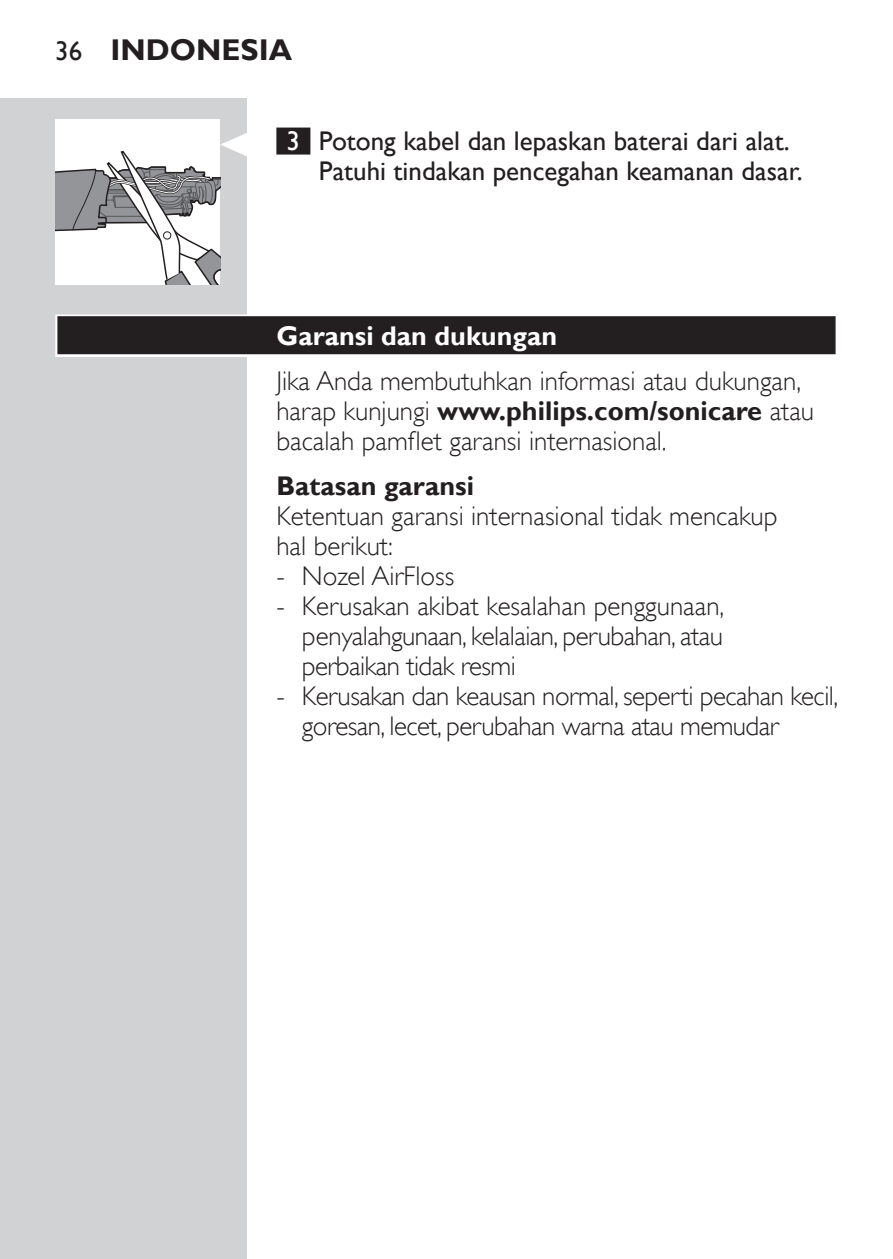
<style>
.page{position:relative;width:893px;height:1259px;background:#fff}
.page>*{position:absolute;margin:0;border:0;box-sizing:border-box;transform-origin:0 0}
.t1{font:700 30px "Gill Sans Alt One WGL";color:#231f20}
.t2{font:27px/30px "Gill Sans Alt One WGL Light";color:#231f20}
.t3{font:27px/30px "Gill Sans Alt One WGL Light";letter-spacing:-.02em;color:#231f20}
.t4{font:27px/30px "Gill Sans Alt One WGL";color:#231f20}
.t5{font:700 27px "Gill Sans Alt One WGL";color:#231f20}
.t6{font:700 27px "Gill Sans Alt One WGL";color:#fff}
.s1{font-weight:400;font-size:27px}
.s2{color:#fff}
.s3{font-family:"Gill Sans Alt One WGL Light";font-weight:400}
</style>
<div class="page">
<hr style="left:892px;top:98px;width:1px;height:1161px;background:#d1d2d4">
<div style="left:0;top:98px;width:247px;height:1161px;background:#d1d2d4"></div>
<div style="left:276px;top:128px;width:34px;height:27px;background:#231f20"></div>
<div style="left:55px;top:314px;width:783px;height:43px;background:linear-gradient(to right,#c9c8c8,#c9c8c8)"></div>
<div style="left:57px;top:316px;width:779px;height:38px;background:#231f20"></div>
<div style="left:55px;top:119px;width:165px;height:165px;background:#fff"></div>
<svg style="left:55px;top:133px;width:192px;height:151px"></svg>
<div style="left:163px;top:231px;width:9px;height:9px;border:1px solid #231f20;border-radius:50%"></div>
<p class="t1" style="left:55px;top:29px;width:231px"><span class="s1">36</span> I ndonesia</p>
<p class="t4" style="left:319px;top:126px;width:485px;text-indent:-32px"><span class="s2">3</span> Potong kabel dan lepaskan baterai dari alat.<br>Patuhi tindakan pencegahan keamanan dasar.</p>
<p class="t6" style="left:276px;top:317px;width:282px">Garansi dan dukungan</p>
<p class="t2" style="left:276px;top:366px;width:526px">Jika Anda membutuhkan informasi atau dukungan,</p>
<p class="t5" style="left:276px;top:392px;width:539px"><span class="s3">harap kunjungi</span> www.philips.com/sonicare <span class="s3">atau</span></p>
<p class="t2" style="left:276px;top:426px;width:392px">bacalah pamflet garansi internasional.</p>
<p class="t5" style="left:276px;top:467px;width:199px">Batasan garansi</p>
<p class="t2" style="left:276px;top:501px;width:503px">Ketentuan garansi internasional tidak mencakup hal berikut:</p>
<p class="t2" style="left:276px;top:561px;width:179px">- Nozel AirFloss</p>
<p class="t2" style="left:302px;top:591px;width:424px;text-align:justify;text-indent:-26px">- Kerusakan akibat kesalahan penggunaan, penyalahgunaan, kelalaian, perubahan, atau perbaikan tidak resmi</p>
<p class="t3" style="left:302px;top:681px;width:538px;text-indent:-26px">- Kerusakan dan keausan normal, seperti pecahan kecil, goresan, lecet, perubahan warna atau memudar</p>
</div>
